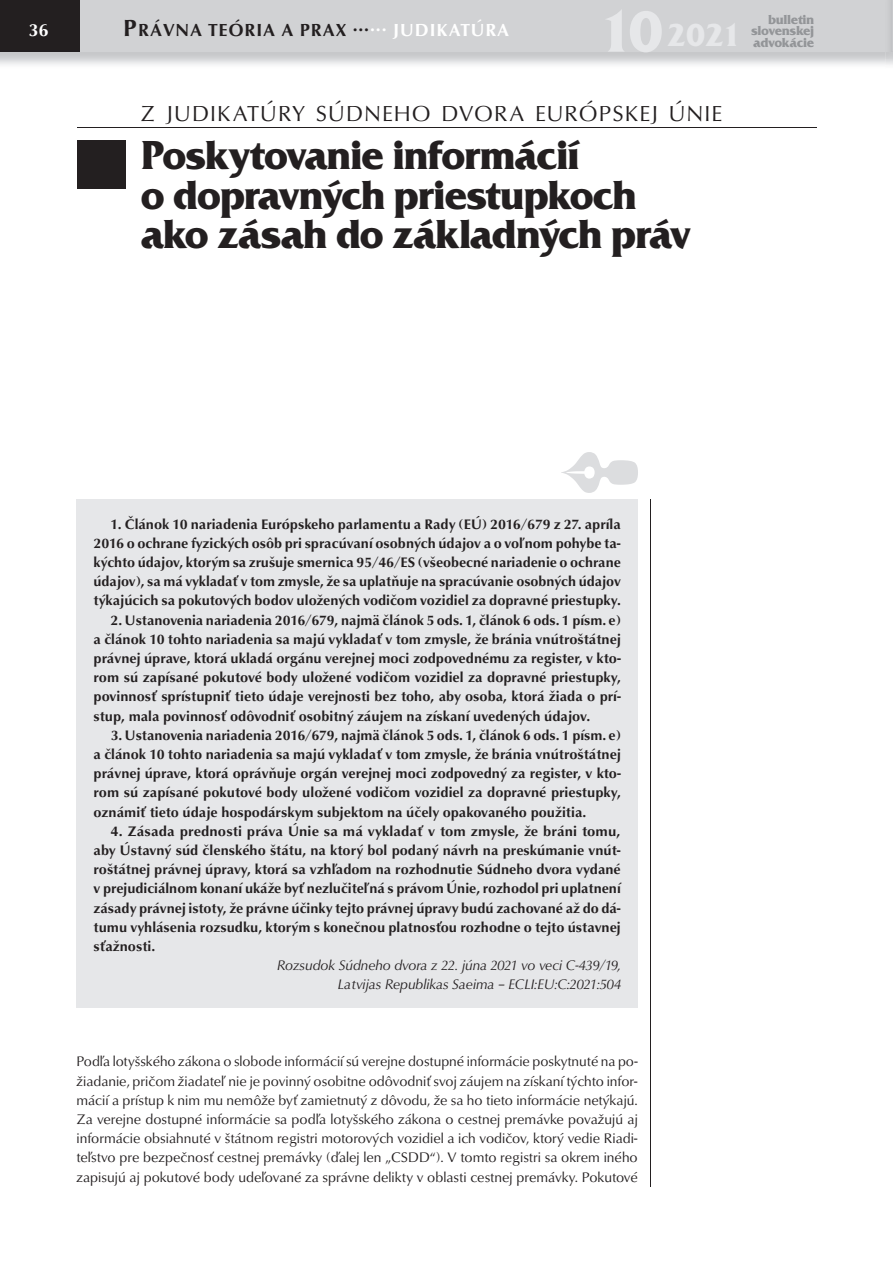
<style>
.page{position:relative;width:893px;height:1263px;background:#fff}
.page>*{position:absolute;margin:0;border:0;box-sizing:border-box;transform-origin:0 0}
.t1{font:700 42px/39.8px "Friz Qua Itc TEE";letter-spacing:-.035em;color:#231f20}
.t2{font:700 33px "Friz Qua Itc TEE";color:#e6e7e9}
.t3{font:22.35px "URW Classico TEE";letter-spacing:.045em;color:#231f20}
.t4{font:700 18px "URW Classico TEE";letter-spacing:.05em;color:#231f20}
.t5{font:700 18px "URW Classico TEE";color:#fff}
.t6{font:700 14.25px/19.2px "URW Classico TEE";color:#231f20;text-align:justify}
.t7{font:14.25px/19.2px "URW Classico TEE";color:#231f20;text-align:justify}
.t8{font:italic 14.25px/19.2px "URW Classico TEE";color:#231f20;text-align:right}
.t9{font:700 13.5px/11.2px "Friz Qua Itc TEE";letter-spacing:-.025em;color:#939598;text-align:right}
.s1{font-size:60px}
.s2{font-size:24px}
.s3{color:#fff}
</style>
<div class="page">
<div style="left:0;top:0;width:893px;height:52px;background:#d1d2d4"></div>
<div style="left:0;top:0;width:79px;height:52px;background:#231f20"></div>
<svg style="left:561px;top:452px;width:77px;height:41px"></svg>
<div style="left:77px;top:140px;width:49px;height:49px;background:#231f20"></div>
<hr style="left:77px;top:127px;width:740px;height:1px;background:#231f20">
<div style="left:77px;top:499px;width:561px;height:508px;background:#e6e7e9"></div>
<hr style="left:650px;top:499px;width:1px;height:687px;background:#231f20">
<h2 class="t2" style="left:598px;top:23px;width:145px"><span class="s1">10</span>2021</h2>
<p class="t5" style="left:28px;top:22px;width:22px">36</p>
<p class="t9" style="left:751px;top:15px;width:65px">bulletin slovenskej</p>
<p class="t4" style="left:123px;top:22px;width:387px"><span class="s2">P</span>RÁVNA TEÓRIA A PRAX ...<sup>...</sup> <span class="s3">JUDIKATÚRA</span></p>
<p class="t9" style="left:753px;top:38px;width:63px">advokácie</p>
<h3 class="t3" style="left:140px;top:105px;width:583px">Z JUDIKATÚRY SÚDNEHO DVORA EURÓPSKEJ ÚNIE</h3>
<h1 class="t1" style="left:141px;top:139px;width:552px">Poskytovanie informácií<br>o dopravných priestupkoch ako zásah do základných práv</h1>
<p class="t6" style="left:94px;top:516px;width:529px;text-indent:17px">1. Článok 10 nariadenia Európskeho parlamentu a Rady (EÚ) 2016/679 z 27. apríla 2016 o ochrane fyzických osôb pri spracúvaní osobných údajov a o voľnom pohybe ta&shy;kýchto údajov, ktorým sa zrušuje smernica 95/46/ES (všeobecné nariadenie o ochrane údajov), sa má vykladať v tom zmysle, že sa uplatňuje na spracúvanie osobných údajov týkajúcich sa pokutových bodov uložených vodičom vozidiel za dopravné priestupky.</p>
<p class="t6" style="left:94px;top:612px;width:529px;text-indent:17px">2. Ustanovenia nariadenia 2016/679, najmä článok 5 ods. 1, článok 6 ods. 1 písm. e) a článok 10 tohto nariadenia sa majú vykladať v tom zmysle, že bránia vnútroštátnej právnej úprave, ktorá ukladá orgánu verejnej moci zodpovednému za register, v kto&shy;rom sú zapísané pokutové body uložené vodičom vozidiel za dopravné priestupky, povinnosť sprístupniť tieto údaje verejnosti bez toho, aby osoba, ktorá žiada o prí&shy;stup, mala povinnosť odôvodniť osobitný záujem na získaní uvedených údajov.</p>
<p class="t6" style="left:94px;top:727px;width:529px;text-indent:17px">3. Ustanovenia nariadenia 2016/679, najmä článok 5 ods. 1, článok 6 ods. 1 písm. e) a článok 10 tohto nariadenia sa majú vykladať v tom zmysle, že bránia vnútroštátnej právnej úprave, ktorá oprávňuje orgán verejnej moci zodpovedný za register, v kto&shy;rom sú zapísané pokutové body uložené vodičom vozidiel za dopravné priestupky, oznámiť tieto údaje hospodárskym subjektom na účely opakovaného použitia.</p>
<p class="t6" style="left:94px;top:823px;width:529px;text-indent:17px">4. Zásada prednosti práva Únie sa má vykladať v tom zmysle, že bráni tomu, aby Ústavný súd členského štátu, na ktorý bol podaný návrh na preskúmanie vnút&shy;roštátnej právnej úpravy, ktorá sa vzhľadom na rozhodnutie Súdneho dvora vydané v prejudiciálnom konaní ukáže byť nezlučiteľná s právom Únie, rozhodol pri uplatnení zásady právnej istoty, že právne účinky tejto právnej úpravy budú zachované až do dá&shy;tumu vyhlásenia rozsudku, ktorým s konečnou platnosťou rozhodne o tejto ústavnej sťažnosti.</p>
<p class="t8" style="left:277px;top:957px;width:345px">Rozsudok Súdneho dvora z 22. júna 2021 vo veci C-439/19,<br>Latvijas Republikas Saeima – ECLI:EU:C:2021:504</p>
<p class="t7" style="left:77px;top:1053px;width:563px">Podľa lotyšského zákona o slobode informácií sú verejne dostupné informácie poskytnuté na po&shy;žiadanie, pričom žiadateľ nie je povinný osobitne odôvodniť svoj záujem na získaní týchto infor&shy;mácií a prístup k nim mu nemôže byť zamietnutý z dôvodu, že sa ho tieto informácie netýkajú.<br>Za verejne dostupné informácie sa podľa lotyšského zákona o cestnej premávke považujú aj informácie obsiahnuté v štátnom registri motorových vozidiel a ich vodičov, ktorý vedie Riadi&shy;teľstvo pre bezpečnosť cestnej premávky (ďalej len „CSDD“). V tomto registri sa okrem iného zapisujú aj pokutové body udeľované za správne delikty v oblasti cestnej premávky. Pokutové</p>
</div>
